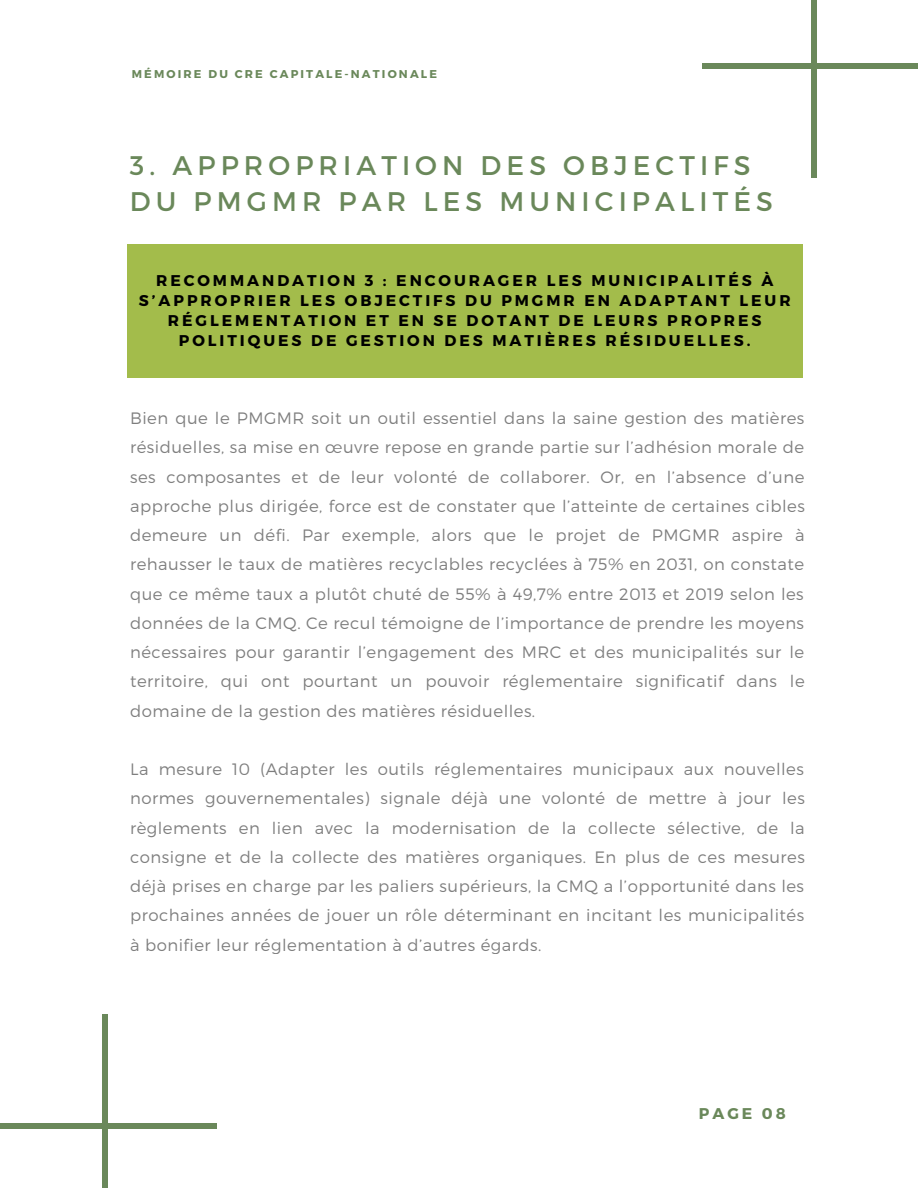
<style>
.page{position:relative;width:918px;height:1188px;background:#fff}
.page>*{position:absolute;margin:0;border:0;box-sizing:border-box;transform-origin:0 0}
.t1{font:26.85px/36px "Montserrat";letter-spacing:.19em;color:#6a885a}
.t2{font:300 16.5px/29.2px "Montserrat";letter-spacing:.03em;color:#000;text-align:justify}
.t3{font:700 15.6px/20.2px "Montserrat";letter-spacing:.19em;color:#000;text-align:center}
.t4{font:700 15.6px "Montserrat";letter-spacing:.19em;color:#6a885a}
.t5{font:700 11.4px "Montserrat";letter-spacing:.19em;color:#6a885a}
</style>
<div class="page">
<div style="left:811px;top:0;width:6px;height:178px;background:#6a885a"></div>
<div style="left:703px;top:64px;width:215px;height:5px;background:#6a885a"></div>
<div style="left:102px;top:1014px;width:6px;height:174px;background:#6a885a"></div>
<div style="left:0;top:1123px;width:217px;height:5px;background:#6a885a"></div>
<div style="left:127px;top:244px;width:676px;height:133px;background:#a3bc4b"></div>
<p class="t5" style="left:132px;top:67px;width:307px">MÉMOIRE DU CRE CAPITALE-NATIONALE</p>
<h1 class="t1" style="left:130px;top:146px;width:645px">3. APPROPRIATION DES OBJECTIFS<br>DU PMGMR PAR LES MUNICIPALITÉS</h1>
<p class="t3" style="left:139px;top:269px;width:653px">RECOMMANDATION 3 : ENCOURAGER LES MUNICIPALITÉS À S’APPROPRIER LES OBJECTIFS DU PMGMR EN ADAPTANT LEUR RÉGLEMENTATION ET EN SE DOTANT DE LEURS PROPRES POLITIQUES DE GESTION DES MATIÈRES RÉSIDUELLES.</p>
<p class="t2" style="left:130px;top:403px;width:676px">Bien que le PMGMR soit un outil essentiel dans la saine gestion des matières résiduelles, sa mise en œuvre repose en grande partie sur l’adhésion morale de ses composantes et de leur volonté de collaborer. Or, en l’absence d’une approche plus dirigée, force est de constater que l’atteinte de certaines cibles demeure un défi. Par exemple, alors que le projet de PMGMR aspire à rehausser le taux de matières recyclables recyclées à 75% en 2031, on constate que ce même taux a plutôt chuté de 55% à 49,7% entre 2013 et 2019 selon les données de la CMQ. Ce recul témoigne de l’importance de prendre les moyens nécessaires pour garantir l’engagement des MRC et des municipalités sur le territoire, qui ont pourtant un pouvoir réglementaire significatif dans le domaine de la gestion des matières résiduelles.</p>
<p class="t2" style="left:130px;top:754px;width:676px">La mesure 10 (Adapter les outils réglementaires municipaux aux nouvelles normes gouvernementales) signale déjà une volonté de mettre à jour les règlements en lien avec la modernisation de la collecte sélective, de la consigne et de la collecte des matières organiques. En plus de ces mesures déjà prises en charge par les paliers supérieurs, la CMQ a l’opportunité dans les prochaines années de jouer un rôle déterminant en incitant les municipalités à bonifier leur réglementation à d’autres égards.</p>
<p class="t4" style="left:699px;top:1104px;width:88px">PAGE 08</p>
</div>
